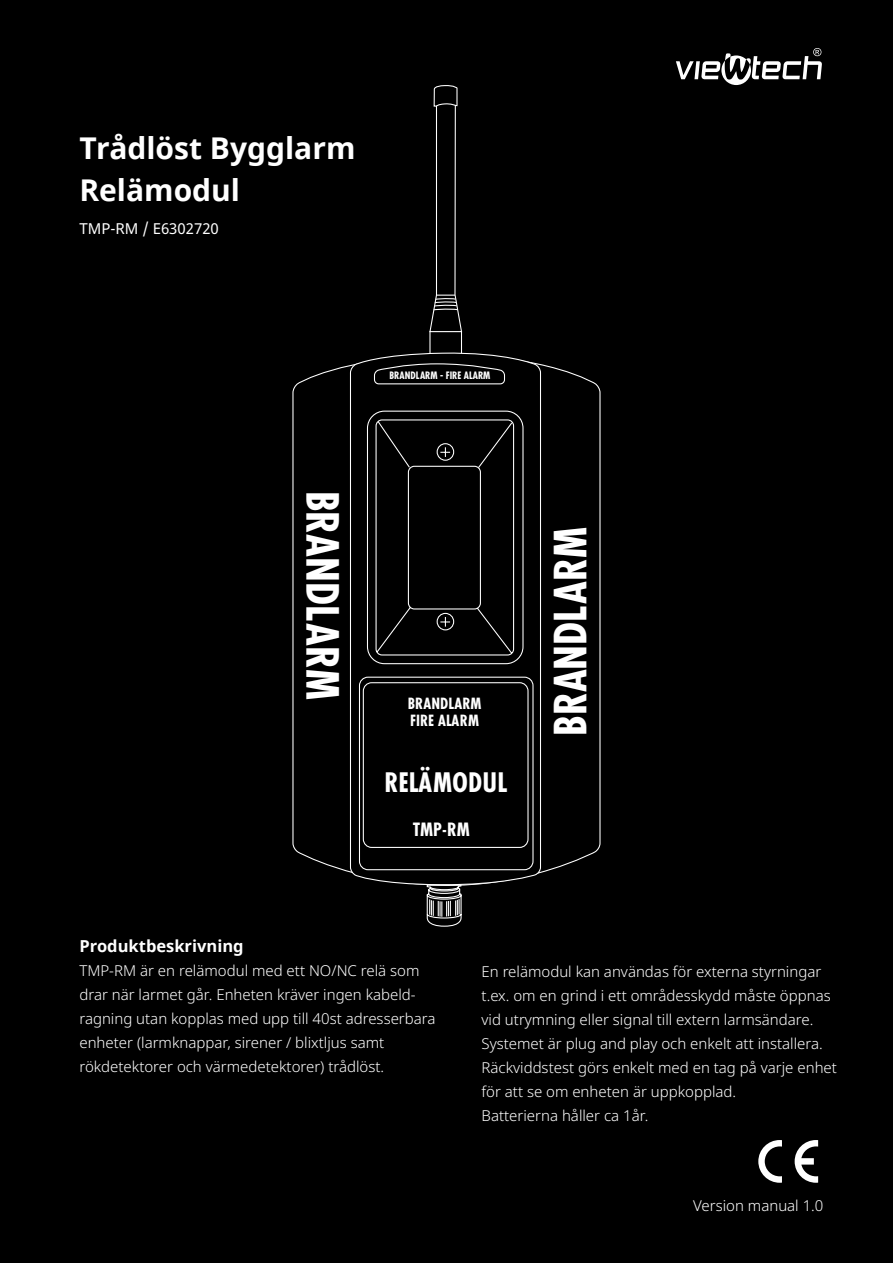
<style>
.page{position:relative;width:893px;height:1263px;background:#000}
.page>*{position:absolute;margin:0;border:0;box-sizing:border-box;transform-origin:0 0}
.t1{font:700 condensed 43.2px "Futura Std";color:#fff}
.t2{font:700 30px "Noto Sans";color:#fff}
.t3{font:700 29.55px "Futura PT Cond";color:#fff}
.t4{font:700 20.25px "Futura PT Cond";color:#fff}
.t5{font:700 16.95px/17px "Futura PT Cond";color:#fff}
.t6{font:700 16.5px "Noto Sans";color:#fff}
.t7{font:300 15px/24px "Noto Sans";color:#fff}
.t8{font:15px "Noto Sans";color:#fff}
.t9{font:700 condensed 9.9px "Futura Std";color:#fff}
</style>
<div class="page">
<svg style="left:795px;top:1140px;width:23px;height:43px"></svg>
<svg style="left:758px;top:1140px;width:24px;height:43px"></svg>
<svg style="left:676px;top:48px;width:146px;height:37px"></svg>
<div style="left:429px;top:331px;width:33px;height:25px;background:#000;border:1px solid #fff"></div>
<svg style="left:292px;top:364px;width:309px;height:509px"></svg>
<svg style="left:349px;top:351px;width:193px;height:530px"></svg>
<svg style="left:429px;top:85px;width:34px;height:248px"></svg>
<svg style="left:362px;top:363px;width:167px;height:485px"></svg>
<svg style="left:375px;top:419px;width:140px;height:508px"></svg>
<p class="t2" style="left:79px;top:127px;width:278px">Trådlöst Bygglarm</p>
<p class="t2" style="left:79px;top:169px;width:162px">Relämodul</p>
<p class="t8" style="left:79px;top:219px;width:141px">TMP-RM / E6302720</p>
<p class="t9" style="left:390px;top:369px;width:102px">BRANDLARM - FIRE ALARM</p>
<h1 class="t1" style="left:349px;top:491px;width:211px;rotate:90deg">BRANDLARM</h1>
<p class="t5" style="left:408px;top:695px;width:75px">BRANDLARM<br>FIRE ALARM</p>
<h3 class="t3" style="left:384px;top:765px;width:124px">RELÄMODUL</h3>
<h3 class="t4" style="left:413px;top:817px;width:58px">TMP-RM</h3>
<h1 class="t1" style="left:544px;top:736px;width:211px;rotate:-90deg">BRANDLARM</h1>
<p class="t6" style="left:79px;top:934px;width:166px">Produktbeskrivning</p>
<p class="t7" style="left:79px;top:959px;width:358px">TMP-RM är en relämodul med ett NO/NC relä som drar när larmet går. Enheten kräver ingen kabeld&shy;ragning utan kopplas med upp till 40st adresserbara enheter (larmknappar, sirener / blixtljus samt</p>
<p class="t7" style="left:79px;top:1055px;width:306px">rökdetektorer och värmedetektorer) trådlöst.</p>
<p class="t7" style="left:482px;top:960px;width:351px">En relämodul kan användas för externa styrningar t.ex. om en grind i ett områdesskydd måste öppnas vid utrymning eller signal till extern larmsändare.</p>
<p class="t7" style="left:482px;top:1032px;width:357px">Systemet är plug and play och enkelt att installera.<br>Räckviddstest görs enkelt med en tag på varje enhet för att se om enheten är uppkopplad.</p>
<p class="t7" style="left:482px;top:1104px;width:168px">Batterierna håller ca 1år.</p>
<p class="t7" style="left:693px;top:1194px;width:132px">Version manual 1.0</p>
</div>
